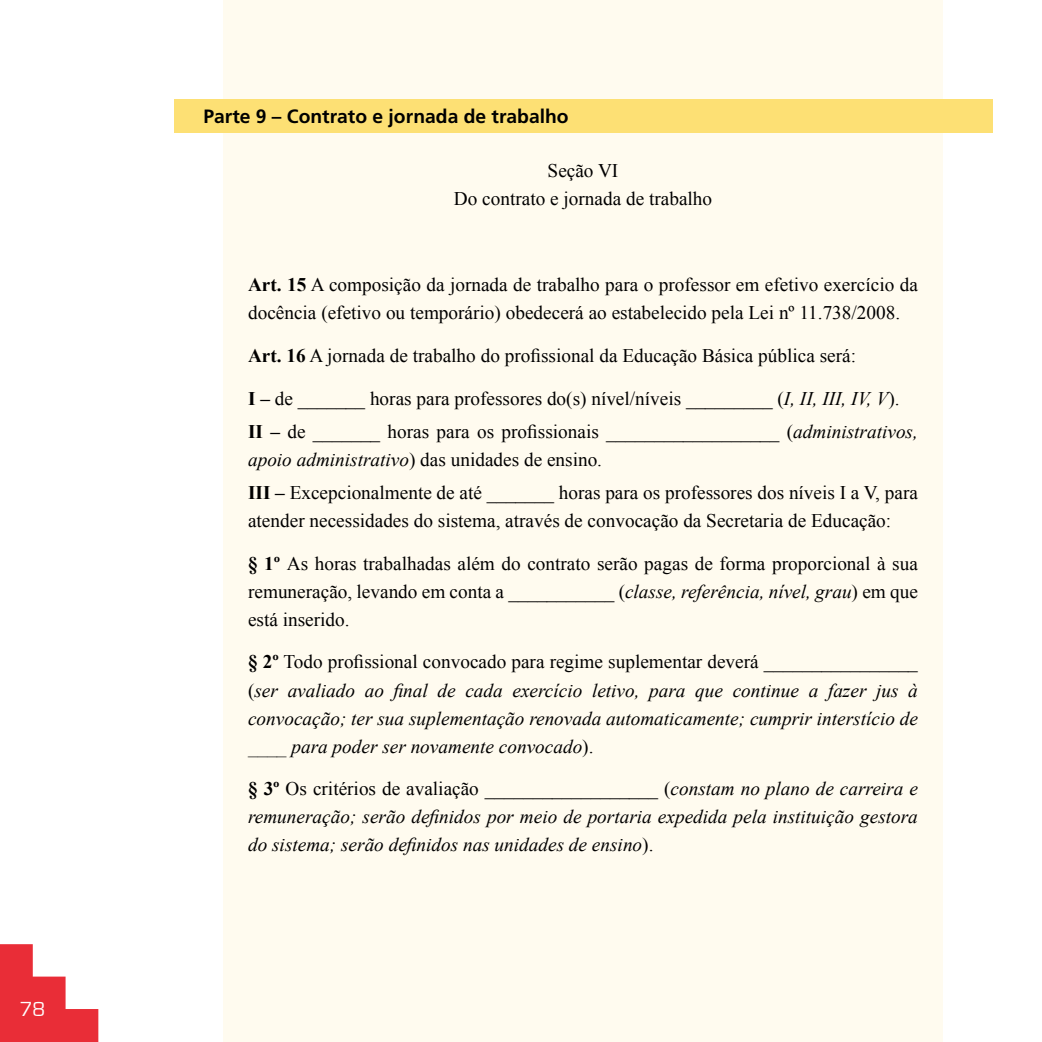
<style>
.page{position:relative;width:1042px;height:1042px;background:#fff}
.page>*{position:absolute;margin:0;border:0;box-sizing:border-box;transform-origin:0 0}
.t1{font:21px "Eurostile";color:#fff}
.t2{font:19.25px/28px "Times New Roman";color:#000}
.t3{font:italic 19.25px/28px "Times New Roman";color:#000;text-align:justify}
.t4{font:700 19.25px "Frutiger";color:#000}
.s1{font-weight:700}
.s2{font-style:italic}
.s3{font-weight:700;font-style:normal}
.s4{font-style:normal}
</style>
<div class="page">
<svg style="left:0;top:944px;width:98px;height:98px"></svg>
<div style="left:223px;top:0;width:720px;height:1042px;background:#fffbef"></div>
<div style="left:174px;top:99px;width:818px;height:34px;background:#fde074"></div>
<p class="t1" style="left:20px;top:997px;width:27px">78</p>
<p class="t4" style="left:203px;top:105px;width:367px">Parte 9 – Contrato e jornada de trabalho</p>
<p class="t2" style="left:454px;top:156px;width:260px;text-align:center">Seção VI<br>Do contrato e jornada de trabalho</p>
<p class="t2" style="left:248px;top:270px;width:671px"><span class="s1">Art. 15</span> A composição da jornada de trabalho para o professor em efetivo exercício da docência (efetivo ou temporário) obedecerá ao estabelecido pela Lei nº 11.738/2008.</p>
<p class="t2" style="left:248px;top:341px;width:609px"><span class="s1">Art. 16</span> A jornada de trabalho do profissional da Educação Básica pública será:</p>
<p class="t2" style="left:248px;top:381px;width:671px;line-height:32.9px"><span class="s1">I –</span> de _______ horas para professores do(s) nível/níveis _________ (<span class="s2">I, II, III, IV, V</span>).<br><span class="s1">II –</span> de _______ horas para os profissionais __________________ (<span class="s2">administrativos,</span></p>
<p class="t2" style="left:248px;top:442px;width:671px;line-height:32.9px"><span class="s2">apoio administrativo</span>) das unidades de ensino.<br><span class="s1">III –</span> Excepcionalmente de até _______ horas para os professores dos níveis I a V, para</p>
<p class="t2" style="left:248px;top:506px;width:645px">atender necessidades do sistema, através de convocação da Secretaria de Educação:</p>
<p class="t2" style="left:248px;top:549px;width:671px;text-align:justify"><span class="s1">§ 1º</span> As horas trabalhadas além do contrato serão pagas de forma proporcional à sua remuneração, levando em conta a ___________ (<span class="s2">classe, referência, nível, grau</span>) em que está inserido.</p>
<p class="t3" style="left:248px;top:647px;width:671px"><span class="s3">§ 2º</span> <span class="s4">Todo profissional convocado para regime suplementar deverá ________________ (</span>ser avaliado ao final de cada exercício letivo, para que continue a fazer jus à convocação; ter sua suplementação renovada automaticamente; cumprir interstício de ____ para poder ser novamente convocado<span class="s4">).</span></p>
<p class="t3" style="left:248px;top:774px;width:671px"><span class="s3">§ 3º</span> <span class="s4">Os critérios de avaliação __________________ (</span>constam no plano de carreira e remuneração; serão definidos por meio de portaria expedida pela instituição gestora do sistema; serão definidos nas unidades de ensino<span class="s4">).</span></p>
</div>
